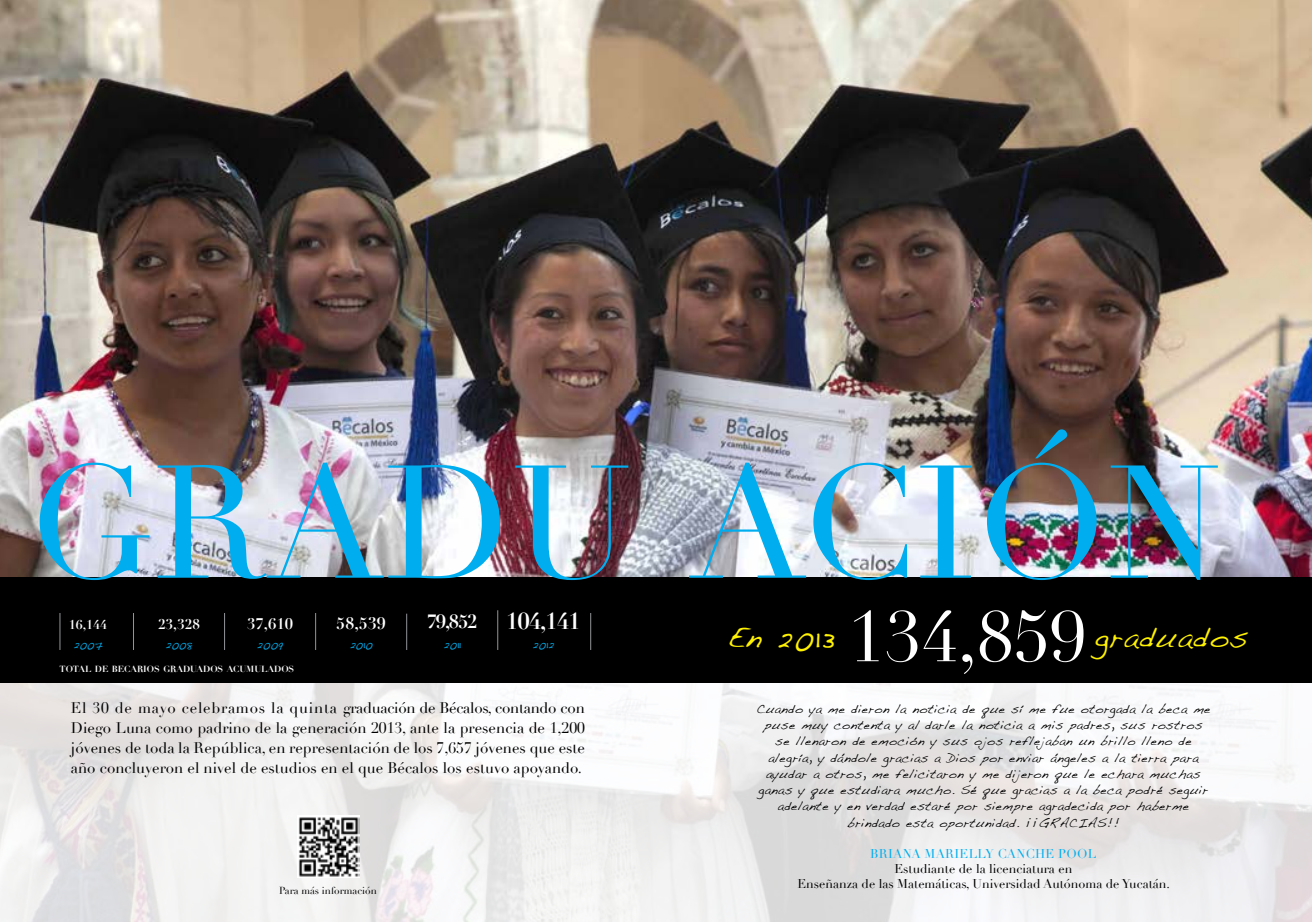
<style>
.page{position:relative;width:1312px;height:922px;background:#fff}
.page>*{position:absolute;margin:0;border:0;box-sizing:border-box;transform-origin:0 0}
.t1{font:157.5px "Didot";color:#00aeef}
.t2{font:70px "Didot";color:#fff}
.t3{font:30px "Handwriting Dakota";letter-spacing:.04em;color:#fff200}
.t4{font:700 22.5px "Didot";letter-spacing:-.05em;color:#fff}
.t5{font:700 18.75px "Didot";color:#fff}
.t6{font:700 16.25px "Didot";color:#fff}
.t7{font:15px/20px "Didot";color:#000;text-align:justify}
.t8{font:700 15px "Didot";color:#fff}
.t9{font:700 13.75px "Didot";color:#fff}
.t10{font:12.5px/16.2px "Handwriting Dakota";letter-spacing:.04em;color:#000;text-align:center}
.t11{font:12.5px/15px "Didot";color:#000;text-align:center}
.t12{font:12.5px "Didot";letter-spacing:.02em;color:#00aeef}
.t13{font:700 12.5px "Didot";color:#fff}
.t14{font:11.25px "Handwriting Dakota";color:#00aeef}
.t15{font:10px "Didot";color:#000}
.t16{font:700 8.75px "Didot";color:#fff}
</style>
<div class="page">
<img style="left:0;top:0;width:1311px;height:577px">
<svg style="left:0;top:682px;width:1311px;height:239px"></svg>
<img style="left:297px;top:814px;width:62px;height:63px">
<div style="left:0;top:577px;width:1311px;height:105px;background:#000"></div>
<hr style="left:133px;top:612px;width:1px;height:37px;background:#939598">
<hr style="left:60px;top:612px;width:1px;height:37px;background:#939598">
<hr style="left:590px;top:612px;width:1px;height:37px;background:#939598">
<hr style="left:224px;top:612px;width:1px;height:37px;background:#939598">
<hr style="left:315px;top:612px;width:1px;height:37px;background:#939598">
<hr style="left:406px;top:613px;width:1px;height:36px;background:#939598">
<hr style="left:497px;top:610px;width:1px;height:39px;background:#939598">
<h1 class="t1" style="left:28px;top:428px;width:1194px">gradu ación</h1>
<p class="t13" style="left:69px;top:616px;width:40px">16,144</p>
<p class="t9" style="left:158px;top:615px;width:44px">23,328</p>
<p class="t8" style="left:247px;top:614px;width:47px">37,610</p>
<h3 class="t6" style="left:336px;top:613px;width:51px">58,539</h3>
<h3 class="t5" style="left:427px;top:609px;width:52px">79,852</h3>
<h3 class="t4" style="left:506px;top:606px;width:76px">104,141</h3>
<p class="t14" style="left:73px;top:637px;width:31px">2007</p>
<p class="t14" style="left:165px;top:637px;width:29px">2008</p>
<p class="t14" style="left:257px;top:637px;width:28px">2009</p>
<p class="t14" style="left:349px;top:637px;width:24px">2010</p>
<p class="t14" style="left:443px;top:637px;width:19px">2011</p>
<p class="t14" style="left:532px;top:637px;width:23px">2012</p>
<p class="t16" style="left:60px;top:663px;width:236px">TOTAL DE BECARIOS GRADUADOS ACUMULADOS</p>
<p class="t7" style="left:71px;top:698px;width:515px">E l 30 de mayo celebramos la quinta graduación de Bécalos, contando con Diego Luna como padrino de la generación 2013, ante la presencia de 1,200 jóvenes de toda la República, en representación de los 7,657 jóvenes que este año concluyeron el nivel de estudios en el que Bécalos los estuvo apoyando.</p>
<p class="t15" style="left:279px;top:884px;width:99px">Para más información</p>
<h3 class="t3" style="left:727px;top:619px;width:108px">En 2013</h3>
<h2 class="t2" style="left:848px;top:594px;width:239px">134,859</h2>
<h3 class="t3" style="left:1094px;top:619px;width:155px">graduados</h3>
<p class="t10" style="left:756px;top:700px;width:455px">Cuando ya me dieron la noticia de que sí me fue otorgada la beca me puse muy contenta y al darle la noticia a mis padres, sus rostros se llenaron de emoción y sus ojos reflejaban un brillo lleno de alegría, y dándole gracias a Dios por enviar ángeles a la tierra para ayudar a otros, me felicitaron y me dijeron que le echara muchas ganas y que estudiara mucho. Sé que gracias a la beca podré seguir adelante y en verdad estaré por siempre agradecida por haberme brindado esta oportunidad. ¡¡GRACIAS!!</p>
<p class="t12" style="left:870px;top:845px;width:223px">Briana Marielly Canche Pool</p>
<p class="t11" style="left:797px;top:861px;width:374px">Estudiante de la licenciatura en<br>Enseñanza de las Matemáticas, Universidad Autónoma de Yucatán.</p>
</div>
